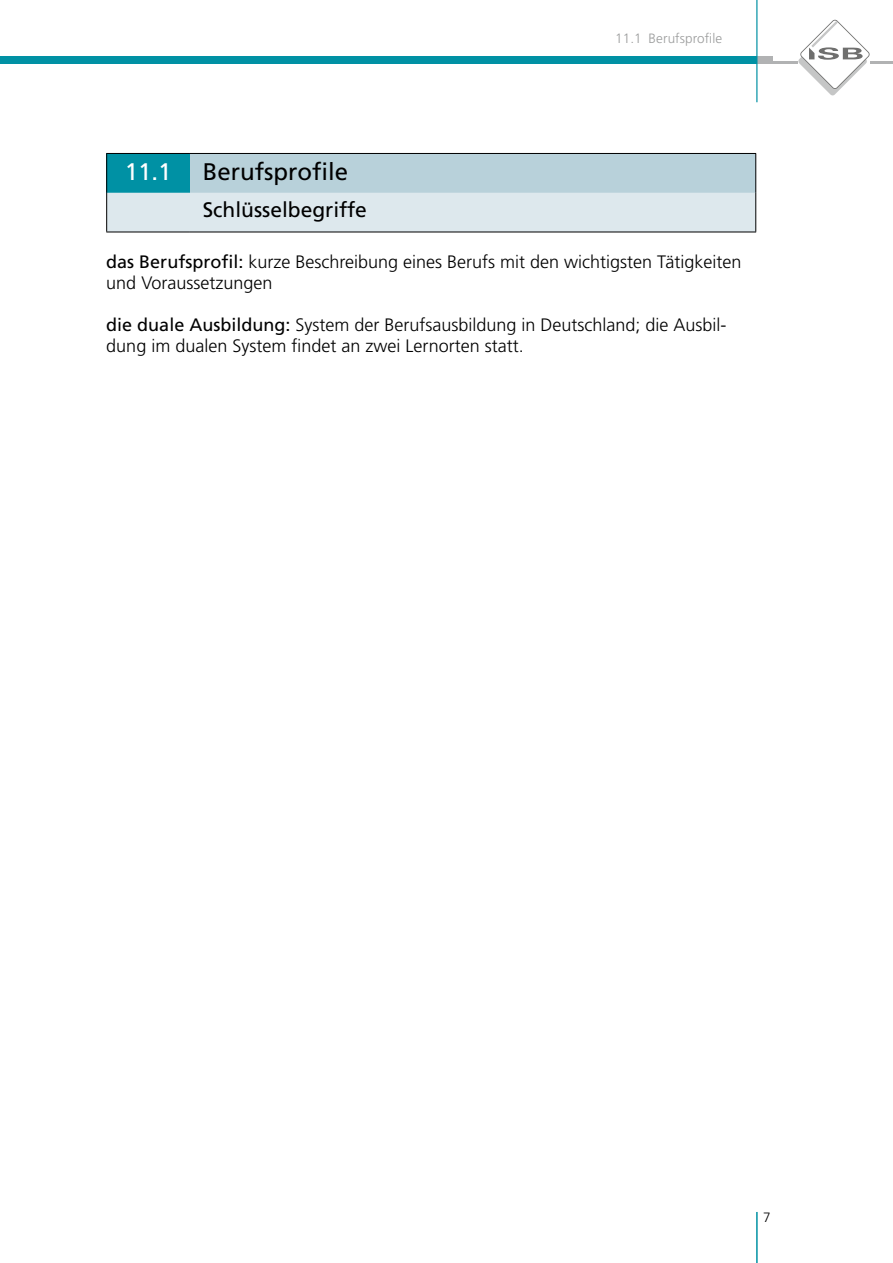
<style>
.page{position:relative;width:893px;height:1263px;background:#fff}
.page>*{position:absolute;margin:0;border:0;box-sizing:border-box;transform-origin:0 0}
.t1{font:24px "Frutiger LT Std";color:#000}
.t2{font:24px "Frutiger LT Std";color:#fff}
.t3{font:21px "Frutiger LT Std";color:#000}
.t4{font:300 18px/21px "Frutiger LT Std";color:#000}
.t5{font:300 13.5px "Frutiger LT Std";letter-spacing:.005em;color:#9c9d9d}
.t6{font:300 13.5px "Frutiger LT Std";color:#000}
.s1{font-weight:400}
</style>
<div class="page">
<div style="left:755px;top:56px;width:17px;height:8px;background:#b1b2b3"></div>
<hr style="left:757px;top:62px;width:136px;height:2px;background:#b1b2b3">
<div style="left:0;top:56px;width:757px;height:8px;background:#0091a4"></div>
<hr style="left:756px;top:0;width:1px;height:102px;background:#0091a4">
<svg style="left:798px;top:20px;width:72px;height:75px"></svg>
<hr style="left:756px;top:1212px;width:2px;height:51px;background:#0091a4">
<div style="left:107px;top:153px;width:83px;height:40px;background:#0091a4"></div>
<div style="left:190px;top:153px;width:566px;height:40px;background:#b8d1da"></div>
<div style="left:107px;top:193px;width:648px;height:39px;background:#dde8ed"></div>
<hr style="left:106px;top:153px;width:84px;height:1px;background:#000">
<hr style="left:106px;top:154px;width:1px;height:39px;background:#000">
<hr style="left:190px;top:153px;width:566px;height:1px;background:#000">
<hr style="left:755px;top:154px;width:1px;height:39px;background:#000">
<hr style="left:106px;top:193px;width:1px;height:39px;background:#000">
<hr style="left:755px;top:193px;width:1px;height:39px;background:#000">
<hr style="left:190px;top:232px;width:566px;height:1px;background:#000">
<hr style="left:106px;top:232px;width:84px;height:1px;background:#000">
<p class="t5" style="left:615px;top:31px;width:109px">11.1 Berufsprofile</p>
<p class="t2" style="left:125px;top:158px;width:48px">11.1</p>
<p class="t1" style="left:203px;top:158px;width:147px">Berufsprofile</p>
<p class="t3" style="left:203px;top:197px;width:166px">Schlüsselbegriffe</p>
<p class="t4" style="left:106px;top:252px;width:637px"><span class="s1">das Berufsprofil:</span> kurze Beschreibung eines Berufs mit den wichtigsten Tätigkeiten und Voraussetzungen</p>
<p class="t4" style="left:106px;top:315px;width:622px"><span class="s1">die duale Ausbildung:</span> System der Berufsausbildung in Deutschland; die Ausbil&shy;dung im dualen System findet an zwei Lernorten statt.</p>
<p class="t6" style="left:763px;top:1210px;width:9px">7</p>
</div>
